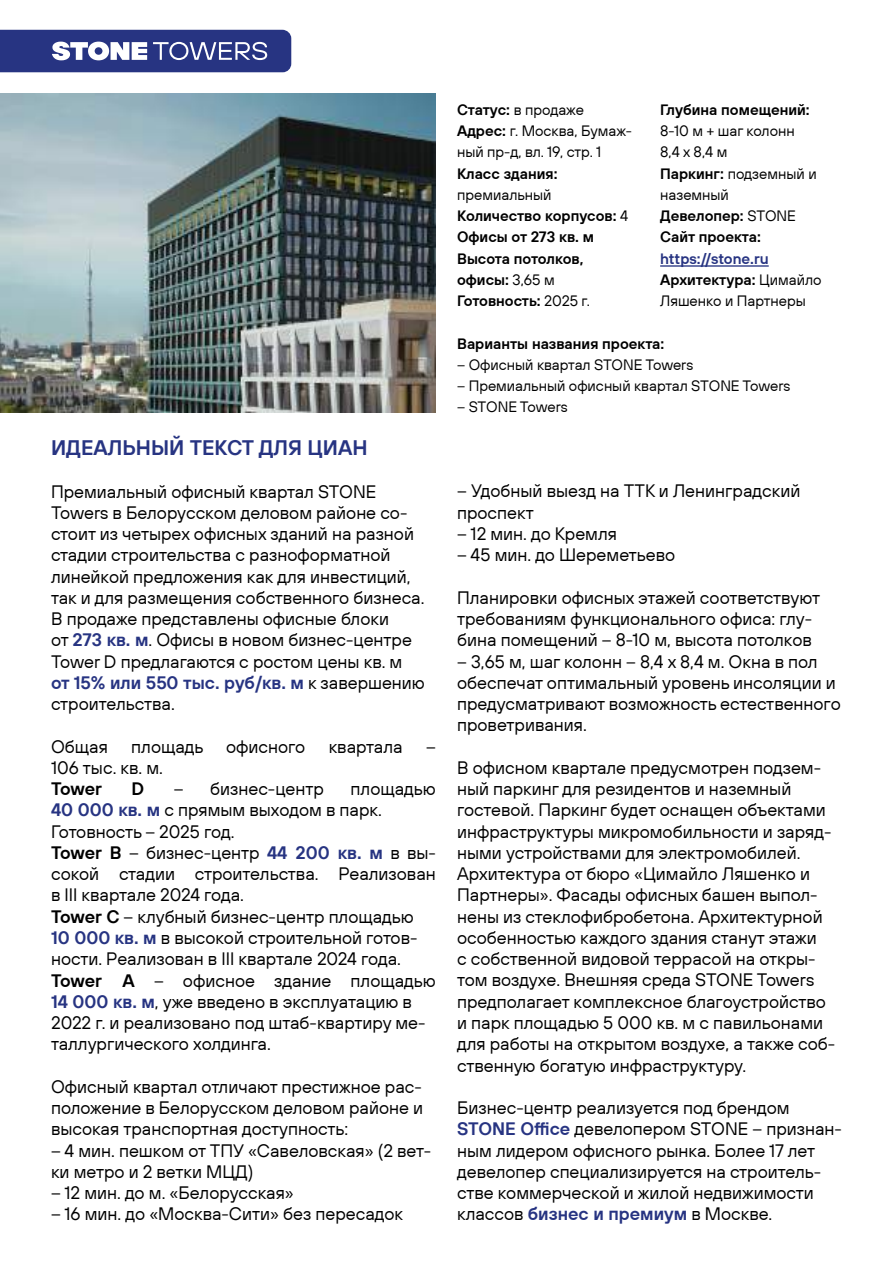
<style>
.page{position:relative;width:893px;height:1263px;background:#fff}
.page>*{position:absolute;margin:0;border:0;box-sizing:border-box;transform-origin:0 0}
.t1{font:21px "TT Hoves Pro Dm Bd";color:#273482}
.t2{font:18px/21.3px "TT Hoves Pro";color:#000}
.t3{font:18px "TT Hoves Pro Dm Bd";color:#273482}
.t4{font:18px "TT Hoves Pro Dm Bd";letter-spacing:-.01em;color:#000}
.t5{font:15px/21.3px "TT Hoves Pro";color:#000}
.t6{font:15px/21.3px "TT Hoves Pro Dm Bd";color:#000}
.t7{font:15px/21.3px "TT Hoves Pro Dm Bd";color:#273482}
.s1{font-family:"TT Hoves Pro Dm Bd";color:#273482}
.s2{font-family:"TT Hoves Pro";color:#000}
.s3{font-family:"TT Hoves Pro Dm Bd"}
.s4{font-family:"TT Hoves Pro"}
.s5{color:#000}
</style>
<div class="page">
<img style="left:0;top:94px;width:436px;height:318px">
<hr style="left:660px;top:265px;width:109px;height:2px;background:#273482">
<svg style="left:0;top:30px;width:291px;height:42px;background:#485395"></svg>
<p class="t1" style="left:51px;top:434px;width:318px">ИДЕАЛЬНЫЙ ТЕКСТ ДЛЯ ЦИАН</p>
<p class="t2" style="left:51px;top:480px;width:375px">Премиальный офисный квартал STONE Towers в Белорусском деловом районе со&shy;стоит из четырех офисных зданий на разной стадии строительства с разноформатной линейкой предложения как для инвестиций, так и для размещения собственного бизнеса.<br>В продаже представлены офисные блоки<br>от <span class="s1">273 кв. м</span>. Офисы в новом бизнес-центре Tower D предлагаются с ростом цены кв. м</p>
<p class="t3" style="left:51px;top:671px;width:375px">от 15% или 550 тыс. руб/кв. м <span class="s2">к завершению</span></p>
<p class="t2" style="left:51px;top:693px;width:125px">строительства.</p>
<p class="t2" style="left:51px;top:735px;width:58px">Общая</p>
<p class="t2" style="left:131px;top:735px;width:74px">площадь</p>
<p class="t2" style="left:226px;top:735px;width:81px">офисного</p>
<p class="t2" style="left:329px;top:735px;width:75px">квартала</p>
<p class="t2" style="left:426px;top:735px;width:11px">–</p>
<p class="t2" style="left:51px;top:757px;width:113px">106 тыс. кв. м.</p>
<p class="t4" style="left:51px;top:777px;width:53px">Tower</p>
<p class="t4" style="left:131px;top:777px;width:14px">D</p>
<p class="t2" style="left:174px;top:778px;width:152px">– бизнес-центр</p>
<p class="t2" style="left:51px;top:778px;width:386px;text-indent:300px">площадью <span class="s1">40 000 кв. м</span> с прямым выходом в парк.<br>Готовность – 2025 год.<br><span class="s3">Tower B</span> – бизнес-центр <span class="s1">44 200 кв. м</span> в вы&shy;сокой стадии строительства. Реализован в III квартале 2024 года.<br><span class="s3">Tower C</span> – клубный бизнес-центр площадью <span class="s1">10 000 кв. м</span> в высокой строительной готов&shy;ности. Реализован в III квартале 2024 года.<br><span class="s3">Tower A</span> – офисное здание площадью <span class="s1">14 000 кв. м</span>, уже введено в эксплуатацию в 2022 г. и реализовано под штаб-квартиру ме&shy;таллургического холдинга.</p>
<p class="t2" style="left:51px;top:1075px;width:374px;text-align:justify">Офисный квартал отличают престижное рас&shy;положение в Белорусском деловом районе и высокая транспортная доступность:</p>
<p class="t2" style="left:51px;top:1139px;width:382px">– 4 мин. пешком от ТПУ «Савеловская» (2 вет&shy;ки метро и 2 ветки МЦД)</p>
<p class="t2" style="left:51px;top:1182px;width:244px">– 12 мин. до м. «Белорусская»</p>
<p class="t2" style="left:51px;top:1203px;width:354px">– 16 мин. до «Москва-Сити» без пересадок</p>
<p class="t6" style="left:660px;top:98px;width:151px">Глубина помещений:</p>
<p class="t5" style="left:660px;top:120px;width:158px">8-10 м + шаг колонн<br>8,4 х 8,4 м<br><span class="s3">Паркинг:</span> подземный и наземный</p>
<p class="t6" style="left:660px;top:205px;width:137px">Девелопер: <span class="s4">STONE<br></span>Сайт проекта:</p>
<p class="t7" style="left:660px;top:247px;width:163px">https://stone.ru<br><span class="s5">Архитектура:</span> <span class="s2">Цимайло</span></p>
<p class="t5" style="left:660px;top:290px;width:147px">Ляшенко и Партнеры</p>
<p class="t6" style="left:457px;top:332px;width:209px">Варианты названия проекта:</p>
<p class="t5" style="left:457px;top:354px;width:238px">– Офисный квартал STONE Towers</p>
<p class="t5" style="left:457px;top:375px;width:335px">– Премиальный офисный квартал STONE Towers</p>
<p class="t5" style="left:457px;top:396px;width:112px">– STONE Towers</p>
<p class="t5" style="left:457px;top:99px;width:176px"><span class="s3">Статус:</span> в продаже<br><span class="s3">Адрес:</span> г. Москва, Бумаж&shy;ный пр-д, вл. 19, стр. 1</p>
<p class="t6" style="left:457px;top:162px;width:102px">Класс здания:</p>
<p class="t5" style="left:457px;top:184px;width:96px">премиальный</p>
<p class="t6" style="left:457px;top:205px;width:173px">Количество корпусов: <span class="s4">4<br></span>Офисы от 273 кв. м<br>Высота потолков, офисы: <span class="s4">3,65 м<br></span>Готовность: <span class="s4">2025 г.</span></p>
<p class="t2" style="left:457px;top:480px;width:345px">– Удобный выезд на ТТК и Ленинградский проспект</p>
<p class="t2" style="left:457px;top:523px;width:161px">– 12 мин. до Кремля</p>
<p class="t2" style="left:457px;top:544px;width:220px">– 45 мин. до Шереметьево</p>
<p class="t2" style="left:457px;top:586px;width:364px">Планировки офисных этажей соответствуют требованиям функционального офиса: глу&shy;бина помещений – 8-10 м, высота потолков</p>
<p class="t2" style="left:457px;top:650px;width:385px">– 3,65 м, шаг колонн – 8,4 х 8,4 м. Окна в пол обеспечат оптимальный уровень инсоляции и предусматривают возможность естественного проветривания.</p>
<p class="t2" style="left:457px;top:757px;width:379px">В офисном квартале предусмотрен подзем&shy;ный паркинг для резидентов и наземный гостевой. Паркинг будет оснащен объектами инфраструктуры микромобильности и заряд&shy;ными устройствами для электромобилей.<br>Архитектура от бюро «Цимайло Ляшенко и Партнеры». Фасады офисных башен выпол&shy;нены из стеклофибробетона. Архитектурной особенностью каждого здания станут этажи<br>с собственной видовой террасой на откры&shy;том воздухе. Внешняя среда STONE Towers предполагает комплексное благоустройство и парк площадью 5 000 кв. м с павильонами для работы на открытом воздухе, а также соб&shy;ственную богатую инфраструктуру.</p>
<p class="t2" style="left:457px;top:1097px;width:386px">Бизнес-центр реализуется под брендом <span class="s1">STONE Office</span> девелопером STONE – признан&shy;ным лидером офисного рынка. Более 17 лет девелопер специализируется на строитель&shy;стве коммерческой и жилой недвижимости классов <span class="s1">бизнес и премиум</span> в Москве.</p>
</div>
